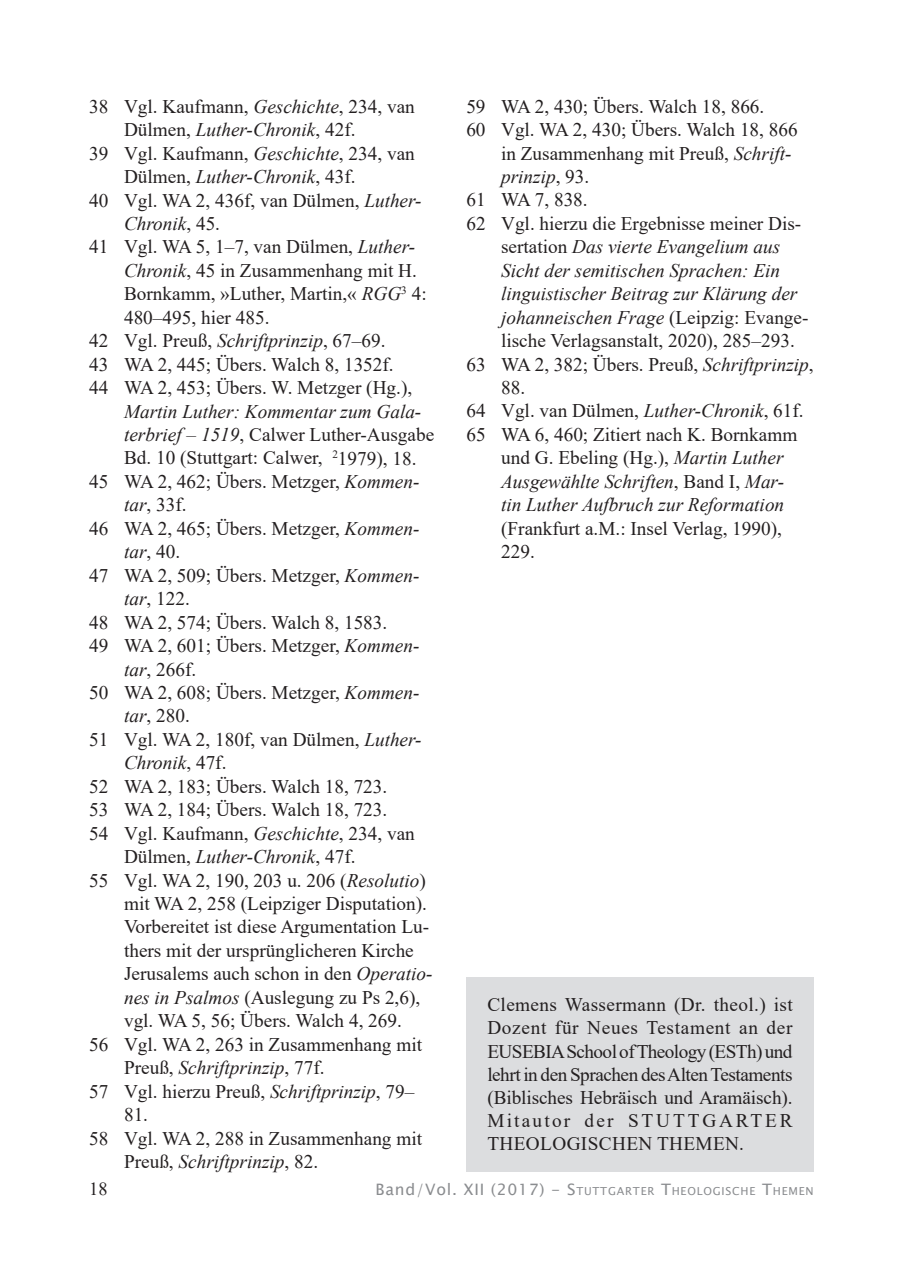
<style>
.page{position:relative;width:903px;height:1270px;background:#fff}
.page>*{position:absolute;margin:0;border:0;box-sizing:border-box;transform-origin:0 0}
.t1{font:19.25px/23.1px "Times New Roman";color:#231f20}
.t2{font:italic 19.25px "Times New Roman";color:#231f20}
.t3{font:18.38px "Times New Roman";color:#231f20}
.t4{font:11.03px "Lucida Sans Unicode";letter-spacing:.07em;color:#8a8c8f}
.s1{font-style:italic}
.s2{font-style:normal}
.s3{font-size:15.75px}
</style>
<div class="page">
<div style="left:466px;top:977px;width:348px;height:194px;background:#dcdddf"></div>
<p class="t1" style="left:89px;top:94px;width:327px">38 Vgl. Kaufmann, <span class="s1">Geschichte</span>, 234, van</p>
<p class="t2" style="left:124px;top:116px;width:233px"><span class="s2">Dülmen,</span> Luther-Chronik<span class="s2">, 42f.</span></p>
<p class="t1" style="left:89px;top:141px;width:327px">39 Vgl. Kaufmann, <span class="s1">Geschichte</span>, 234, van</p>
<p class="t2" style="left:124px;top:163px;width:233px"><span class="s2">Dülmen,</span> Luther-Chronik<span class="s2">, 43f.</span></p>
<p class="t1" style="left:89px;top:188px;width:334px">40 Vgl. WA 2, 436f, van Dülmen, <span class="s1">Luther-</span></p>
<p class="t2" style="left:124px;top:210px;width:98px">Chronik<span class="s2">, 45.</span></p>
<p class="t1" style="left:89px;top:235px;width:327px">41 Vgl. WA 5, 1–7, van Dülmen, <span class="s1">Luther-</span></p>
<p class="t1" style="left:124px;top:258px;width:294px"><span class="s1">Chronik</span>, 45 in Zusammenhang mit H.</p>
<p class="t1" style="left:124px;top:282px;width:304px">Bornkamm, »Luther, Martin,« <span class="s1">RGG</span><sup>3</sup> 4:</p>
<p class="t1" style="left:124px;top:305px;width:147px">480–495, hier 485.</p>
<p class="t1" style="left:89px;top:329px;width:298px">42 Vgl. Preuß, <span class="s1">Schriftprinzip</span>, 67–69.</p>
<p class="t1" style="left:89px;top:352px;width:306px">43 WA 2, 445; Übers. Walch 8, 1352f.</p>
<p class="t1" style="left:89px;top:376px;width:324px">44 WA 2, 453; Übers. W. Metzger (Hg.),</p>
<p class="t2" style="left:124px;top:398px;width:299px">Martin Luther: Kommentar zum Gala-</p>
<p class="t1" style="left:124px;top:422px;width:312px"><span class="s1">terbrief – 1519</span>, Calwer Luther-Ausgabe</p>
<p class="t1" style="left:124px;top:446px;width:294px">Bd. 10 (Stuttgart: Calwer, <sup>2</sup>1979), 18.</p>
<p class="t1" style="left:89px;top:469px;width:332px">45 WA 2, 462; Übers. Metzger, <span class="s1">Kommen-</span></p>
<p class="t1" style="left:124px;top:493px;width:64px"><span class="s1">tar</span>, 33f.</p>
<p class="t1" style="left:89px;top:516px;width:332px">46 WA 2, 465; Übers. Metzger, <span class="s1">Kommen-</span></p>
<p class="t1" style="left:124px;top:540px;width:58px"><span class="s1">tar</span>, 40.</p>
<p class="t1" style="left:89px;top:563px;width:332px">47 WA 2, 509; Übers. Metzger, <span class="s1">Kommen-</span></p>
<p class="t1" style="left:124px;top:587px;width:67px"><span class="s1">tar</span>, 122.</p>
<p class="t1" style="left:89px;top:610px;width:300px">48 WA 2, 574; Übers. Walch 8, 1583.</p>
<p class="t1" style="left:89px;top:633px;width:332px">49 WA 2, 601; Übers. Metzger, <span class="s1">Kommen-</span></p>
<p class="t1" style="left:124px;top:657px;width:74px"><span class="s1">tar</span>, 266f.</p>
<p class="t1" style="left:89px;top:680px;width:332px">50 WA 2, 608; Übers. Metzger, <span class="s1">Kommen-</span></p>
<p class="t1" style="left:124px;top:704px;width:67px"><span class="s1">tar</span>, 280.</p>
<p class="t1" style="left:89px;top:727px;width:334px">51 Vgl. WA 2, 180f, van Dülmen, <span class="s1">Luther-</span></p>
<p class="t2" style="left:124px;top:750px;width:104px">Chronik<span class="s2">, 47f.</span></p>
<p class="t1" style="left:89px;top:774px;width:300px">52 WA 2, 183; Übers. Walch 18, 723.</p>
<p class="t1" style="left:89px;top:798px;width:300px">53 WA 2, 184; Übers. Walch 18, 723.</p>
<p class="t1" style="left:89px;top:821px;width:327px">54 Vgl. Kaufmann, <span class="s1">Geschichte</span>, 234, van</p>
<p class="t2" style="left:124px;top:843px;width:233px"><span class="s2">Dülmen,</span> Luther-Chronik<span class="s2">, 47f.</span></p>
<p class="t1" style="left:89px;top:868px;width:338px">55 Vgl. WA 2, 190, 203 u. 206 (<span class="s1">Resolutio</span>)</p>
<p class="t1" style="left:124px;top:891px;width:304px">mit WA 2, 258 (Leipziger Disputation).</p>
<p class="t1" style="left:124px;top:915px;width:307px">Vorbereitet ist diese Argumentation Lu-</p>
<p class="t1" style="left:124px;top:938px;width:291px">thers mit der ursprünglicheren Kirche</p>
<p class="t1" style="left:124px;top:962px;width:310px">Jerusalems auch schon in den <span class="s1">Operatio-</span></p>
<p class="t1" style="left:124px;top:985px;width:298px"><span class="s1">nes in Psalmos</span> (Auslegung zu Ps 2,6),</p>
<p class="t1" style="left:124px;top:1009px;width:279px">vgl. WA 5, 56; Übers. Walch 4, 269.</p>
<p class="t1" style="left:89px;top:1032px;width:334px">56 Vgl. WA 2, 263 in Zusammenhang mit</p>
<p class="t2" style="left:124px;top:1054px;width:202px"><span class="s2">Preuß,</span> Schriftprinzip<span class="s2">, 77f.</span></p>
<p class="t1" style="left:89px;top:1079px;width:327px">57 Vgl. hierzu Preuß, <span class="s1">Schriftprinzip</span>, 79–</p>
<p class="t1" style="left:124px;top:1102px;width:26px">81.</p>
<p class="t1" style="left:89px;top:1126px;width:334px">58 Vgl. WA 2, 288 in Zusammenhang mit</p>
<p class="t2" style="left:124px;top:1148px;width:196px"><span class="s2">Preuß,</span> Schriftprinzip<span class="s2">, 82.</span></p>
<p class="t1" style="left:466px;top:94px;width:300px">59 WA 2, 430; Übers. Walch 18, 866.</p>
<p class="t1" style="left:466px;top:117px;width:333px">60 Vgl. WA 2, 430; Übers. Walch 18, 866</p>
<p class="t1" style="left:501px;top:141px;width:292px">in Zusammenhang mit Preuß, <span class="s1">Schrift-</span></p>
<p class="t2" style="left:501px;top:163px;width:90px">prinzip<span class="s2">, 93.</span></p>
<p class="t1" style="left:466px;top:188px;width:123px">61 WA 7, 838.</p>
<p class="t1" style="left:466px;top:211px;width:336px">62 Vgl. hierzu die Ergebnisse meiner Dis-</p>
<p class="t2" style="left:501px;top:234px;width:281px"><span class="s2">sertation</span> Das vierte Evangelium aus</p>
<p class="t2" style="left:501px;top:257px;width:281px">Sicht der semitischen Sprachen: Ein</p>
<p class="t2" style="left:501px;top:281px;width:298px">linguistischer Beitrag zur Klärung der</p>
<p class="t2" style="left:501px;top:304px;width:309px">johanneischen Frage <span class="s2">(Leipzig: Evange-</span></p>
<p class="t1" style="left:501px;top:328px;width:295px">lische Verlagsanstalt, 2020), 285–293.</p>
<p class="t1" style="left:466px;top:352px;width:349px">63 WA 2, 382; Übers. Preuß, <span class="s1">Schriftprinzip</span>,</p>
<p class="t1" style="left:501px;top:375px;width:26px">88.</p>
<p class="t1" style="left:466px;top:399px;width:339px">64 Vgl. van Dülmen, <span class="s1">Luther-Chronik</span>, 61f.</p>
<p class="t1" style="left:466px;top:422px;width:332px">65 WA 6, 460; Zitiert nach K. Bornkamm</p>
<p class="t1" style="left:501px;top:446px;width:284px">und G. Ebeling (Hg.), <span class="s1">Martin Luther</span></p>
<p class="t2" style="left:501px;top:468px;width:284px">Ausgewählte Schriften<span class="s2">, Band I,</span> Mar-</p>
<p class="t2" style="left:501px;top:492px;width:285px">tin Luther Aufbruch zur Reformation</p>
<p class="t1" style="left:501px;top:516px;width:282px">(Frankfurt a.M.: Insel Verlag, 1990),<br>229.</p>
<p class="t1" style="left:487px;top:993px;width:307px">Clemens Wassermann (Dr. theol.) ist Dozent für Neues Testament an der EUSEBIA School of Theology (ESTh) und lehrt in den Sprachen des Alten Testaments (Biblisches Hebräisch und Aramäisch).<br>Mitautor der Stuttgarter<br>Theologischen</p>
<p class="t1" style="left:657px;top:1131px;width:28px">Themen</p>
<p class="t1" style="left:739px;top:1131px;width:6px">.</p>
<p class="t3" style="left:89px;top:1176px;width:20px">18</p>
<p class="t4" style="left:376px;top:1182px;width:439px"><span class="s3">Band/Vol. XII (2017) -</span> <span class="s3">S</span>TUTTGARTER <span class="s3">T</span>HEOLOGISCHE <span class="s3">T</span>HEMEN</p>
</div>
